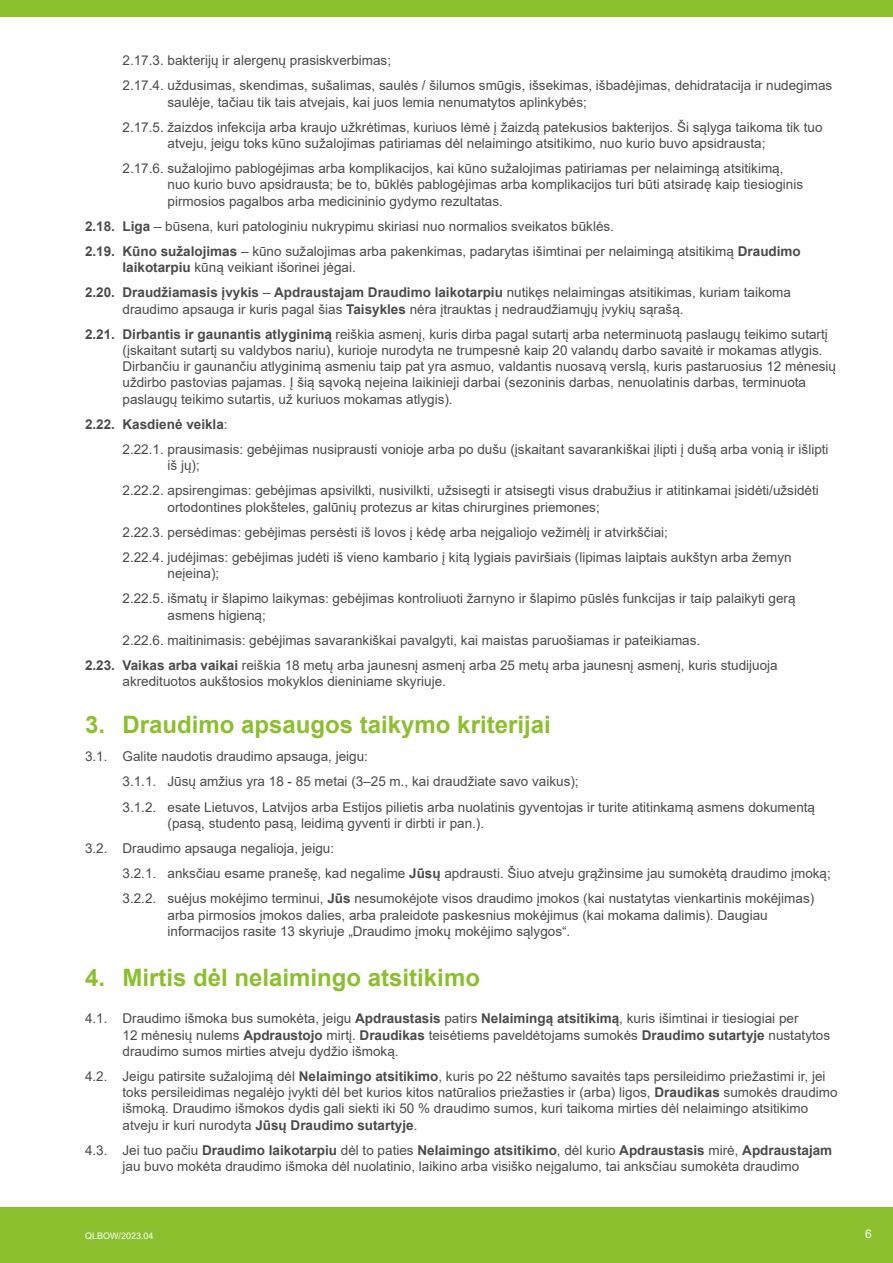
<style>
.page{position:relative;width:893px;height:1263px;background:#fff}
.page>*{position:absolute;margin:0;border:0;box-sizing:border-box;transform-origin:0 0}
.t1{font:700 24px "Arial";color:#8cbf2e}
.t2{font:13.5px/25.2px "Arial";color:#4a4a4a}
.t3{font:12px "Arial";color:#fff}
.t4{font:9px "Arial";color:#fff}
.s1{font-weight:700}
</style>
<div class="page">
<div style="left:0;top:1208px;width:893px;height:55px;background:#8cbf2e"></div>
<div style="left:0;top:0;width:893px;height:17px;background:#8cbf2e"></div>
<p class="t2" style="left:123px;top:48px;width:711px">2.17.3. bakterijų ir alergenų prasiskverbimas;<br>2.17.4. uždusimas, skendimas, sušalimas, saulės / šilumos smūgis, išsekimas, išbadėjimas, dehidratacija ir nudegimas</p>
<p class="t2" style="left:123px;top:89px;width:701px;text-indent:45px">saulėje, tačiau tik tais atvejais, kai juos lemia nenumatytos aplinkybės;<br>2.17.5. žaizdos infekcija arba kraujo užkrėtimas, kuriuos lėmė į žaizdą patekusios bakterijos. Ši sąlyga taikoma tik tuo</p>
<p class="t2" style="left:123px;top:130px;width:662px;text-indent:45px">atveju, jeigu toks kūno sužalojimas patiriamas dėl nelaimingo atsitikimo, nuo kurio buvo apsidrausta;<br>2.17.6. sužalojimo pablogėjimas arba komplikacijos, kai kūno sužalojimas patiriamas per nelaimingą atsitikimą,</p>
<p class="t2" style="left:168px;top:176px;width:637px;line-height:16.2px">nuo kurio buvo apsidrausta; be to, būklės pablogėjimas arba komplikacijos turi būti atsiradę kaip tiesioginis pirmosios pagalbos arba medicininio gydymo rezultatas.</p>
<p class="t2" style="left:85px;top:213px;width:717px"><span class="s1">2.18. Liga</span> – būsena, kuri patologiniu nukrypimu skiriasi nuo normalios sveikatos būklės.<br><span class="s1">2.19. Kūno sužalojimas</span> – kūno sužalojimas arba pakenkimas, padarytas išimtinai per nelaimingą atsitikimą <span class="s1">Draudimo</span></p>
<p class="t2" style="left:85px;top:255px;width:707px;text-indent:38px"><span class="s1">laikotarpiu</span> kūną veikiant išorinei jėgai.<br><span class="s1">2.20. Draudžiamasis įvykis</span> – <span class="s1">Apdraustajam Draudimo laikotarpiu</span> nutikęs nelaimingas atsitikimas, kuriam taikoma</p>
<p class="t2" style="left:85px;top:296px;width:744px;text-indent:38px">draudimo apsauga ir kuris pagal šias <span class="s1">Taisykles</span> nėra įtrauktas į nedraudžiamųjų įvykių sąrašą.<br><span class="s1">2.21. Dirbantis ir gaunantis atlyginimą</span> reiškia asmenį, kuris dirba pagal sutartį arba neterminuotą paslaugų teikimo sutartį</p>
<p class="t2" style="left:123px;top:342px;width:715px;line-height:16.2px">(įskaitant sutartį su valdybos nariu), kurioje nurodyta ne trumpesnė kaip 20 valandų darbo savaitė ir mokamas atlygis.<br>Dirbančiu ir gaunančiu atlyginimą asmeniu taip pat yra asmuo, valdantis nuosavą verslą, kuris pastaruosius 12 mėnesių uždirbo pastovias pajamas. Į šią sąvoką neįeina laikinieji darbai (sezoninis darbas, nenuolatinis darbas, terminuota paslaugų teikimo sutartis, už kuriuos mokamas atlygis).</p>
<p class="t2" style="left:123px;top:411px;width:707px;text-indent:-38px"><span class="s1">2.22. Kasdienė veikla</span>:<br>2.22.1. prausimasis: gebėjimas nusiprausti vonioje arba po dušu (įskaitant savarankiškai įlipti į dušą arba vonią ir išlipti</p>
<p class="t2" style="left:123px;top:453px;width:698px;text-indent:45px">iš jų);<br>2.22.2. apsirengimas: gebėjimas apsivilkti, nusivilkti, užsisegti ir atsisegti visus drabužius ir atitinkamai įsidėti/užsidėti</p>
<p class="t2" style="left:123px;top:494px;width:671px;text-indent:45px">ortodontines plokšteles, galūnių protezus ar kitas chirurgines priemones;<br>2.22.3. persėdimas: gebėjimas persėsti iš lovos į kėdę arba neįgaliojo vežimėlį ir atvirkščiai;<br>2.22.4. judėjimas: gebėjimas judėti iš vieno kambario į kitą lygiais paviršiais (lipimas laiptais aukštyn arba žemyn</p>
<p class="t2" style="left:123px;top:561px;width:674px;text-indent:45px">neįeina);<br>2.22.5. išmatų ir šlapimo laikymas: gebėjimas kontroliuoti žarnyno ir šlapimo pūslės funkcijas ir taip palaikyti gerą</p>
<p class="t2" style="left:168px;top:602px;width:100px">asmens higieną;</p>
<p class="t2" style="left:123px;top:627px;width:579px">2.22.6. maitinimasis: gebėjimas savarankiškai pavalgyti, kai maistas paruošiamas ir pateikiamas.</p>
<p class="t2" style="left:85px;top:653px;width:694px"><span class="s1">2.23. Vaikas arba vaikai</span> reiškia 18 metų arba jaunesnį asmenį arba 25 metų arba jaunesnį asmenį, kuris studijuoja</p>
<p class="t2" style="left:123px;top:669px;width:325px">akredituotos aukštosios mokyklos dieniniame skyriuje.</p>
<h1 class="t1" style="left:85px;top:708px;width:467px">3. Draudimo apsaugos taikymo kriterijai</h1>
<p class="t2" style="left:123px;top:744px;width:694px;text-indent:-38px">3.1. Galite naudotis draudimo apsauga, jeigu:<br>3.1.1. Jūsų amžius yra 18 - 85 metai (3–25 m., kai draudžiate savo vaikus);<br>3.1.2. esate Lietuvos, Latvijos arba Estijos pilietis arba nuolatinis gyventojas ir turite atitinkamą asmens dokumentą</p>
<p class="t2" style="left:85px;top:810px;width:401px;text-indent:82px">(pasą, studento pasą, leidimą gyventi ir dirbti ir pan.).<br>3.2. Draudimo apsauga negalioja, jeigu:</p>
<p class="t2" style="left:123px;top:861px;width:710px">3.2.1. anksčiau esame pranešę, kad negalime <span class="s1">Jūsų</span> apdrausti. Šiuo atveju grąžinsime jau sumokėtą draudimo įmoką;<br>3.2.2. suėjus mokėjimo terminui, <span class="s1">Jūs</span> nesumokėjote visos draudimo įmokos (kai nustatytas vienkartinis mokėjimas)</p>
<p class="t2" style="left:168px;top:907px;width:602px;line-height:16.2px">arba pirmosios įmokos dalies, arba praleidote paskesnius mokėjimus (kai mokama dalimis). Daugiau informacijos rasite 13 skyriuje „Draudimo įmokų mokėjimo sąlygos“.</p>
<h1 class="t1" style="left:85px;top:960px;width:396px">4. Mirtis dėl nelaimingo atsitikimo</h1>
<p class="t2" style="left:123px;top:1010px;width:709px;line-height:16.2px;text-indent:-37px">4.1. Draudimo išmoka bus sumokėta, jeigu <span class="s1">Apdraustasis</span> patirs <span class="s1">Nelaimingą atsitikimą</span>, kuris išimtinai ir tiesiogiai per<br>12 mėnesių nulems <span class="s1">Apdraustojo</span> mirtį. <span class="s1">Draudikas</span> teisėtiems paveldėtojams sumokės <span class="s1">Draudimo sutartyje</span> nustatytos draudimo sumos mirties atveju dydžio išmoką.</p>
<p class="t2" style="left:123px;top:1068px;width:717px;line-height:16.2px;text-indent:-38px">4.2. Jeigu patirsite sužalojimą dėl <span class="s1">Nelaimingo atsitikimo</span>, kuris po 22 nėštumo savaitės taps persileidimo priežastimi ir, jei toks persileidimas negalėjo įvykti dėl bet kurios kitos natūralios priežasties ir (arba) ligos, <span class="s1">Draudikas</span> sumokės draudimo išmoką. Draudimo išmokos dydis gali siekti iki 50 % draudimo sumos, kuri taikoma mirties dėl nelaimingo atsitikimo atveju ir kuri nurodyta <span class="s1">Jūsų Draudimo sutartyje</span>.</p>
<p class="t2" style="left:85px;top:1142px;width:749px;line-height:16.2px;text-align:center">4.3. Jei tuo pačiu <span class="s1">Draudimo laikotarpiu</span> dėl to paties <span class="s1">Nelaimingo atsitikimo</span>, dėl kurio <span class="s1">Apdraustasis</span> mirė, <span class="s1">Apdraustajam </span>jau buvo mokėta draudimo išmoka dėl nuolatinio, laikino arba visiško neįgalumo, tai anksčiau sumokėta draudimo</p>
<p class="t4" style="left:85px;top:1229px;width:70px">QLBOW/2023.04</p>
<p class="t3" style="left:865px;top:1225px;width:8px">6</p>
</div>
